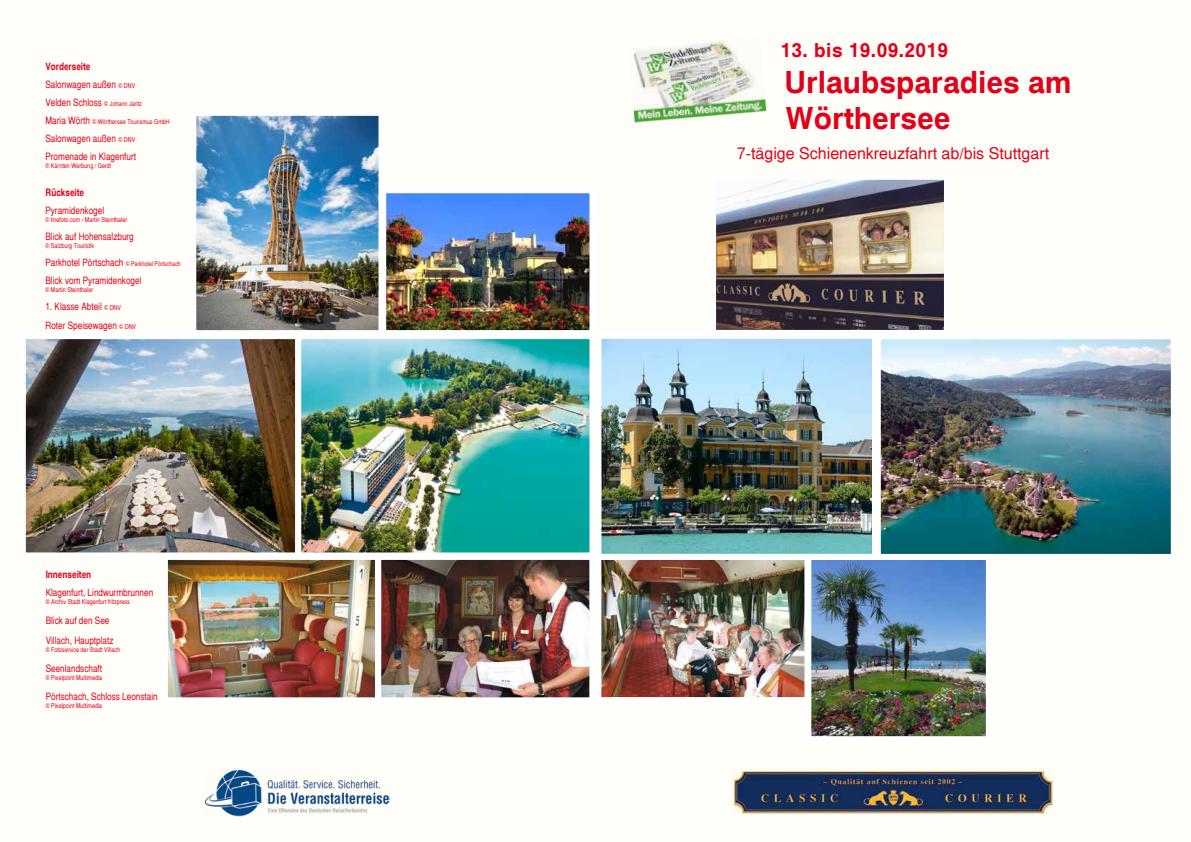
<style>
.page{position:relative;width:1191px;height:842px;background:#fffef8}
.page>*{position:absolute;margin:0;border:0;box-sizing:border-box;transform-origin:0 0}
.t1{font:700 30px/36px "Helsinki";color:#e2001a}
.t2{font:700 19px "Helsinki";letter-spacing:.025em;color:#e2001a}
.t3{font:16px "Helsinki";color:#e2001a}
.t4{font:condensed 10px/18px "Helsinki";color:#e2001a}
.t5{font:700 condensed 10px "Helsinki";color:#e2001a}
.t6{font:condensed 6.6px "Helsinki";color:#e2001a}
.t7{font:condensed 6.4px "Helsinki";color:#e2001a}
.s1{font-weight:700}
.s2{font-size:6.6px}
.s3{font-size:10px}
</style>
<div class="page">
<img style="left:602px;top:561px;width:201px;height:135px">
<img style="left:602px;top:340px;width:270px;height:213px">
<img style="left:717px;top:181px;width:226px;height:148px">
<img style="left:732px;top:769px;width:322px;height:45px">
<img style="left:812px;top:561px;width:173px;height:174px">
<img style="left:382px;top:561px;width:206px;height:135px">
<img style="left:169px;top:561px;width:205px;height:135px">
<div style="left:805px;top:554px;width:187px;height:188px;border:6px solid #fff"></div>
<div style="left:375px;top:554px;width:220px;height:149px;border:6px solid #fff"></div>
<div style="left:162px;top:554px;width:219px;height:149px;border:6px solid #fff"></div>
<img style="left:204px;top:769px;width:186px;height:47px">
<div style="left:595px;top:554px;width:215px;height:149px;border:6px solid #fff"></div>
<img style="left:27px;top:340px;width:267px;height:211px">
<div style="left:20px;top:333px;width:281px;height:225px;border:6px solid #fff"></div>
<div style="left:710px;top:174px;width:240px;height:162px;border:6px solid #fff"></div>
<div style="left:595px;top:333px;width:285px;height:227px;border:6px solid #fff"></div>
<img style="left:197px;top:117px;width:180px;height:212px">
<div style="left:190px;top:110px;width:194px;height:226px;border:6px solid #fff"></div>
<img style="left:881px;top:340px;width:288px;height:213px">
<div style="left:874px;top:333px;width:302px;height:227px;border:6px solid #fff"></div>
<img style="left:302px;top:340px;width:286px;height:211px">
<div style="left:295px;top:333px;width:300px;height:225px;border:6px solid #fff"></div>
<img style="left:387px;top:194px;width:201px;height:135px">
<div style="left:380px;top:187px;width:215px;height:149px;border:6px solid #fff"></div>
<img style="left:633px;top:40px;width:133px;height:83px">
<p class="t4" style="left:45px;top:57px;width:98px"><span class="s1">Vorderseite<br></span>Salonwagen außen <span class="s2">© DNV<br></span>Velden Schloss <span class="s2">© Johann Jaritz</span></p>
<p class="t6" style="left:45px;top:117px;width:126px"><span class="s3">Maria Wörth</span> © Wörthersee Tourismus GmbH</p>
<p class="t4" style="left:45px;top:129px;width:92px">Salonwagen außen <span class="s2">© DNV<br></span>Promenade in Klagenfurt</p>
<p class="t6" style="left:45px;top:161px;width:67px">© Kärnten Werbung / Gerdl</p>
<p class="t5" style="left:45px;top:185px;width:40px">Rückseite</p>
<p class="t4" style="left:45px;top:201px;width:60px">Pyramidenkogel</p>
<p class="t6" style="left:45px;top:215px;width:83px">© tinefoto.com / Martin Steinthaler</p>
<p class="t4" style="left:45px;top:227px;width:90px">Blick auf Hohensalzburg</p>
<p class="t6" style="left:45px;top:241px;width:50px">© Salzburg Touristik</p>
<p class="t7" style="left:45px;top:259px;width:137px"><span class="s3">Parkhotel Pörtschach</span> © Parkhotel Pörtschach</p>
<p class="t4" style="left:45px;top:271px;width:98px">Blick vom Pyramidenkogel</p>
<p class="t6" style="left:45px;top:285px;width:49px">© Martin Steinthaler</p>
<p class="t4" style="left:45px;top:296px;width:92px;line-height:19.9px">1. Klasse Abteil <span class="s2">© DNV<br></span>Roter Speisewagen <span class="s2">© DNV</span></p>
<p class="t5" style="left:46px;top:568px;width:47px">Innenseiten</p>
<p class="t4" style="left:46px;top:583px;width:109px">Klagenfurt, Lindwurmbrunnen</p>
<p class="t6" style="left:46px;top:597px;width:86px">© Archiv Stadt Klagenfurt fritzpress</p>
<p class="t4" style="left:46px;top:610px;width:69px;line-height:20px">Blick auf den See<br>Villach, Hauptplatz</p>
<p class="t6" style="left:46px;top:645px;width:76px">© Fotoservice der Stadt Villach</p>
<p class="t4" style="left:46px;top:659px;width:58px">Seenlandschaft</p>
<p class="t6" style="left:46px;top:673px;width:58px">© Pixelpoint Multimedia</p>
<p class="t4" style="left:46px;top:687px;width:114px">Pörtschach, Schloss Leonstain</p>
<p class="t6" style="left:46px;top:701px;width:58px">© Pixelpoint Multimedia</p>
<h2 class="t2" style="left:780px;top:37px;width:169px">13. bis 19.09.2019</h2>
<h1 class="t1" style="left:784px;top:63px;width:288px">Urlaubsparadies am<br>Wörthersee</h1>
<h3 class="t3" style="left:737px;top:143px;width:314px">7-tägige Schienenkreuzfahrt ab/bis Stuttgart</h3>
</div>
